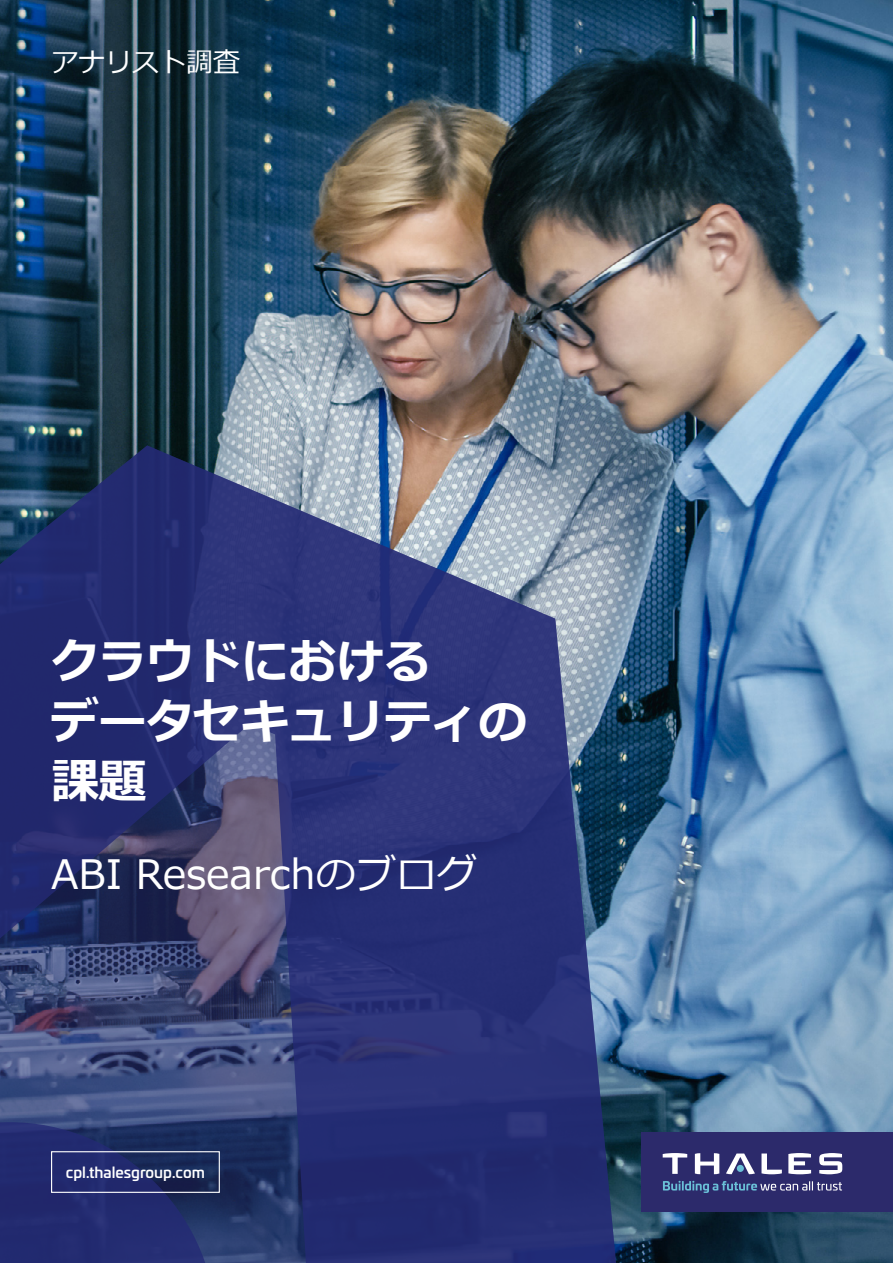
<style>
.page{position:relative;width:893px;height:1263px;background:#fff}
.page>*{position:absolute;margin:0;border:0;box-sizing:border-box;transform-origin:0 0}
.t1{font:700 48px/60px "Meiryo";letter-spacing:-.01em;color:#fff}
.t2{font:40.5px "Meiryo";color:#fff}
.t3{font:27px "Meiryo";color:#fff}
.t4{font:500 15px "Univia Pro";color:#fff}
</style>
<div class="page">
<img style="left:0;top:0;width:893px;height:1263px">
<svg style="left:0;top:445px;width:680px;height:818px;background:#3a467c"></svg>
<svg style="left:0;top:1094px;width:245px;height:169px;background:#28346f"></svg>
<div style="left:51px;top:1151px;width:169px;height:42px;border:1px solid #fff"></div>
<div style="left:642px;top:1132px;width:251px;height:80px;background:#2c2a6b"></div>
<svg style="left:819px;top:1153px;width:23px;height:21px"></svg>
<svg style="left:788px;top:1153px;width:23px;height:21px"></svg>
<svg style="left:761px;top:1153px;width:21px;height:21px"></svg>
<svg style="left:726px;top:1153px;width:29px;height:21px"></svg>
<div style="left:737px;top:1165px;width:7px;height:7px;background:#6ac0d7;border-radius:50%"></div>
<svg style="left:695px;top:1153px;width:24px;height:21px"></svg>
<svg style="left:663px;top:1153px;width:24px;height:21px"></svg>
<svg style="left:663px;top:1181px;width:179px;height:12px"></svg>
<p class="t3" style="left:51px;top:43px;width:190px">アナリスト調査</p>
<p class="t1" style="left:51px;top:634px;width:477px">クラウドにおける<br>データセキュリティの課題</p>
<p class="t2" style="left:51px;top:846px;width:428px">ABI Researchのブログ</p>
<p class="t4" style="left:66px;top:1161px;width:141px">cpl.thalesgroup.com</p>
</div>
